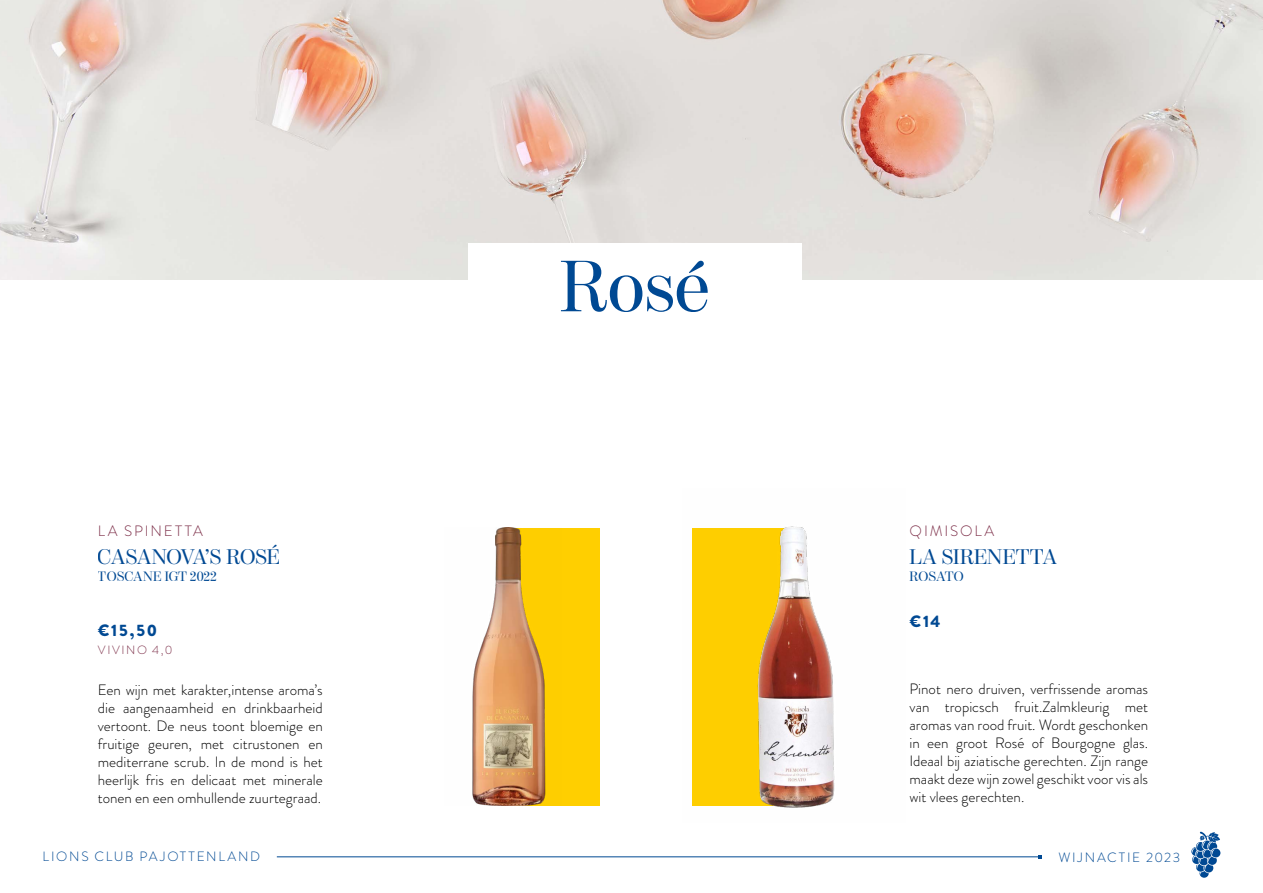
<style>
.page{position:relative;width:1263px;height:893px;background:#fff}
.page>*{position:absolute;margin:0;border:0;box-sizing:border-box;transform-origin:0 0}
.t1{font:72px "Moderno FB";color:#004993}
.t2{font:21px "Moderno FB";letter-spacing:-.01em;color:#004993}
.t3{font:900 16.5px "Brandon Grotesque";color:#004993}
.t4{font:300 15px/18px "Brandon Grotesque";color:#000;text-align:justify}
.t5{font:300 15px "Brandon Grotesque";letter-spacing:.12em;color:#7d2f49}
.t6{font:300 13.5px "Brandon Grotesque";letter-spacing:.13em;color:#004993}
.t7{font:13.5px "Moderno FB";letter-spacing:.005em;color:#004993}
.t8{font:300 12px "Brandon Grotesque";letter-spacing:.14em;color:#7d2f49}
</style>
<div class="page">
<hr style="left:277px;top:856px;width:763px;height:1px;background:#004993">
<svg style="left:1191px;top:832px;width:29px;height:46px"></svg>
<img style="left:0;top:0;width:1263px;height:279px">
<div style="left:468px;top:243px;width:333px;height:68px;background:#fff"></div>
<div style="left:503px;top:528px;width:97px;height:277px;background:#ffcf00"></div>
<img style="left:472px;top:528px;width:74px;height:277px">
<img style="left:692px;top:526px;width:143px;height:282px">
<h1 class="t1" style="left:560px;top:246px;width:151px">Rosé</h1>
<p class="t5" style="left:98px;top:521px;width:106px">LA SPINETTA</p>
<p class="t5" style="left:910px;top:520px;width:86px">QIMISOLA</p>
<h2 class="t2" style="left:98px;top:545px;width:184px">CASANOVA’S ROSÉ</h2>
<p class="t7" style="left:98px;top:568px;width:120px">TOSCANE IGT 2022</p>
<h2 class="t2" style="left:909px;top:545px;width:149px">LA SIRENETTA</h2>
<p class="t7" style="left:909px;top:568px;width:56px">ROSATO</p>
<p class="t3" style="left:98px;top:619px;width:61px">€15,50</p>
<p class="t8" style="left:98px;top:641px;width:76px">VIVINO 4,0</p>
<p class="t3" style="left:909px;top:609px;width:32px">€14</p>
<p class="t4" style="left:98px;top:681px;width:227px">Een wijn met karakter,intense aroma’s die aangenaamheid en drinkbaarheid vertoont. De neus toont bloemige en fruitige geuren, met citrustonen en mediterrane scrub. In de mond is het heerlijk fris en delicaat met minerale tonen en een omhullende zuurtegraad.</p>
<p class="t4" style="left:909px;top:680px;width:240px">Pinot nero druiven, verfrissende aromas van tropicsch fruit.Zalmkleurig met aromas van rood fruit. Wordt geschonken in een groot Rosé of Bourgogne glas.<br>Ideaal bij aziatische gerechten. Zijn range maakt deze wijn zowel geschikt voor vis als wit vlees gerechten.</p>
<p class="t6" style="left:43px;top:847px;width:219px">LIONS CLUB PAJOTTENLAND</p>
<p class="t6" style="left:1058px;top:848px;width:123px">WIJNACTIE 2023</p>
</div>
